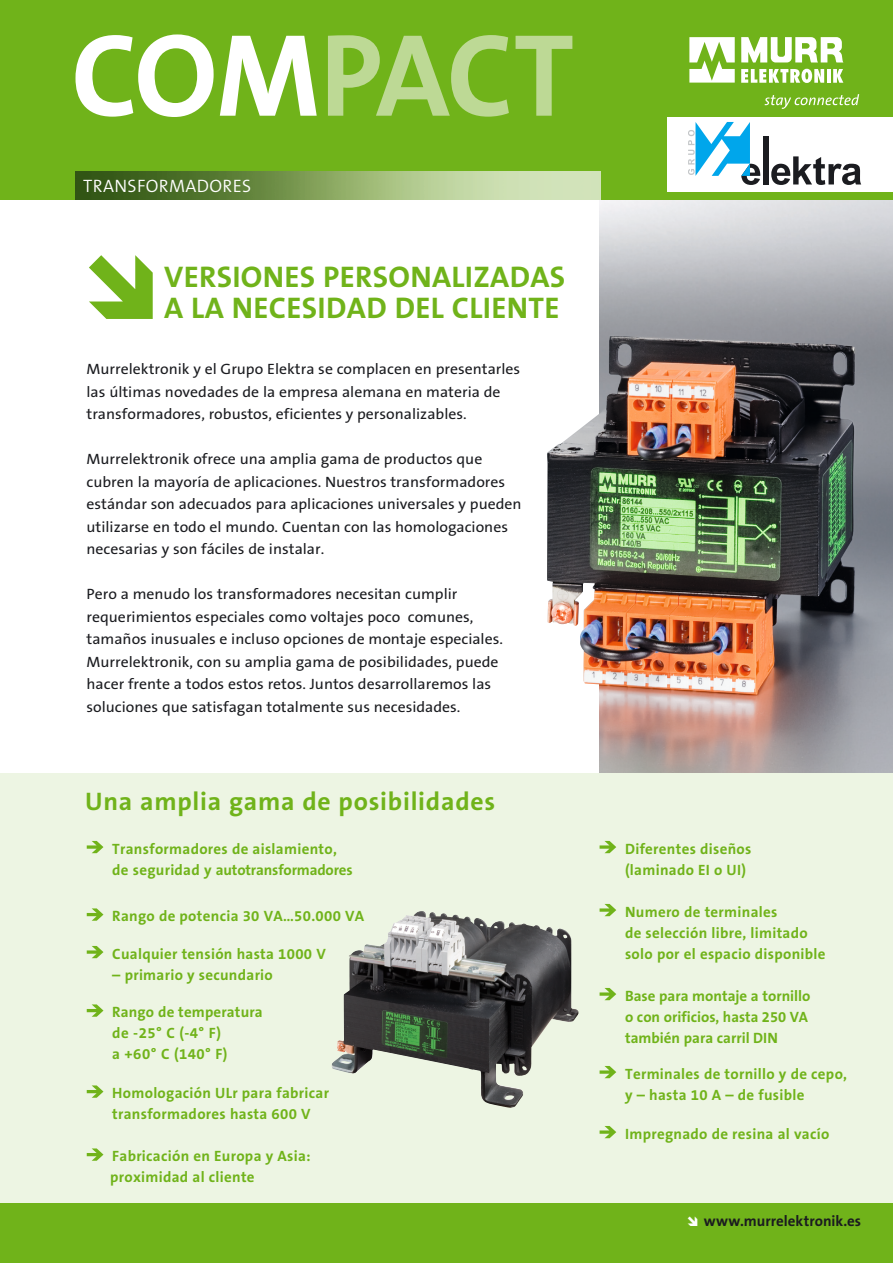
<style>
.page{position:relative;width:893px;height:1263px;background:#fff}
.page>*{position:absolute;margin:0;border:0;box-sizing:border-box;transform-origin:0 0}
.t1{font:700 30px/31.5px "The Sans B7";letter-spacing:.01em;color:#70b31a}
.t2{font:700 25.5px "The Sans B7";letter-spacing:.03em;color:#70b31a}
.t3{font:300 18px "The Sans B4";letter-spacing:.02em;color:#fff}
.t4{font:15px/22.5px "The Sans B5 Plain";color:#1b1c20;scale:1.05 1}
.t5{font:700 15px/21px "The Sans B7";letter-spacing:.02em;color:#70b31a}
.t6{font:700 15px/21px "The Sans B7";color:#70b31a}
.t7{font:700 15px "The Sans B7";color:#1b1c20}
</style>
<div class="page">
<img style="left:600px;top:199px;width:293px;height:575px">
<div style="left:0;top:774px;width:893px;height:489px;background:#edf5e3"></div>
<svg style="left:89px;top:255px;width:64px;height:64px"></svg>
<svg style="left:600px;top:841px;width:16px;height:12px"></svg>
<svg style="left:600px;top:904px;width:16px;height:12px"></svg>
<svg style="left:600px;top:988px;width:16px;height:12px"></svg>
<svg style="left:600px;top:1066px;width:16px;height:12px"></svg>
<svg style="left:600px;top:1126px;width:16px;height:12px"></svg>
<svg style="left:87px;top:841px;width:16px;height:12px"></svg>
<svg style="left:87px;top:908px;width:16px;height:13px"></svg>
<svg style="left:87px;top:946px;width:16px;height:12px"></svg>
<svg style="left:87px;top:1004px;width:16px;height:13px"></svg>
<svg style="left:87px;top:1085px;width:16px;height:13px"></svg>
<svg style="left:87px;top:1148px;width:16px;height:13px"></svg>
<img style="left:331px;top:915px;width:248px;height:193px">
<div style="left:0;top:0;width:893px;height:199px;background:#70b31a"></div>
<svg style="left:328px;top:35px;width:244px;height:82px"></svg>
<svg style="left:75px;top:34px;width:242px;height:83px"></svg>
<svg style="left:689px;top:37px;width:46px;height:46px"></svg>
<svg style="left:741px;top:69px;width:83px;height:14px"></svg>
<hr style="left:827px;top:69px;width:4px;height:14px;background:#fff">
<svg style="left:833px;top:69px;width:10px;height:14px"></svg>
<svg style="left:741px;top:37px;width:102px;height:26px"></svg>
<svg style="left:765px;top:94px;width:94px;height:15px"></svg>
<img style="left:75px;top:172px;width:525px;height:27px">
<img style="left:547px;top:336px;width:308px;height:358px">
<div style="left:0;top:1203px;width:893px;height:60px;background:#70b31a"></div>
<div style="left:668px;top:117px;width:225px;height:75px;background:#fff"></div>
<div style="left:763px;top:136px;width:6px;height:48px;background:#1b1c20"></div>
<svg style="left:771px;top:156px;width:90px;height:29px"></svg>
<svg style="left:688px;top:122px;width:72px;height:63px"></svg>
<p class="t3" style="left:83px;top:176px;width:170px">TRANSFORMADORES</p>
<h1 class="t1" style="left:164px;top:262px;width:403px">VERSIONES PERSONALIZADAS<br>A LA NECESIDAD DEL CLIENTE</h1>
<p class="t4" style="left:87px;top:358px;width:415px">Murrelektronik y el Grupo Elektra se complacen en presentarles las últimas novedades de la empresa alemana en materia de transformadores, robustos, eficientes y personalizables.</p>
<p class="t4" style="left:87px;top:448px;width:416px">Murrelektronik ofrece una amplia gama de productos que cubren la mayoría de aplicaciones. Nuestros transformadores estándar son adecuados para aplicaciones universales y pueden utilizarse en todo el mundo. Cuentan con las homologaciones necesarias y son fáciles de instalar.</p>
<p class="t4" style="left:87px;top:583px;width:398px">Pero a menudo los transformadores necesitan cumplir requerimientos especiales como voltajes poco comunes, tamaños inusuales e incluso opciones de montaje especiales.<br>Murrelektronik, con su amplia gama de posibilidades, puede hacer frente a todos estos retos. Juntos desarrollaremos las soluciones que satisfagan totalmente sus necesidades.</p>
<h2 class="t2" style="left:85px;top:787px;width:412px">Una amplia gama de posibilidades</h2>
<p class="t5" style="left:112px;top:838px;width:242px">Transformadores de aislamiento, de seguridad y autotransformadores</p>
<p class="t5" style="left:112px;top:906px;width:253px">Rango de potencia 30 VA…50.000 VA</p>
<p class="t5" style="left:112px;top:943px;width:215px">Cualquier tensión hasta 1000 V</p>
<p class="t5" style="left:112px;top:964px;width:162px">– primario y secundario</p>
<p class="t5" style="left:112px;top:1002px;width:152px">Rango de temperatura de -25° C (-4° F)<br>a +60° C (140° F)</p>
<p class="t5" style="left:112px;top:1083px;width:218px">Homologación ULr para fabricar transformadores hasta 600 V</p>
<p class="t5" style="left:110px;top:1146px;width:202px">Fabricación en Europa y Asia: proximidad al cliente</p>
<p class="t5" style="left:625px;top:838px;width:128px">Diferentes diseños (laminado EI o UI)</p>
<p class="t5" style="left:625px;top:901px;width:202px">Numero de terminales<br>de selección libre, limitado solo por el espacio disponible</p>
<p class="t6" style="left:625px;top:985px;width:187px">Base para montaje a tornillo o con orificios, hasta 250 VA también para carril DIN</p>
<p class="t5" style="left:625px;top:1063px;width:224px">Terminales de tornillo y de cepo, y – hasta 10 A – de fusible</p>
<p class="t5" style="left:625px;top:1123px;width:206px">Impregnado de resina al vacío</p>
<p class="t7" style="left:704px;top:1213px;width:159px">www.murrelektronik.es</p>
<p class="t7" style="left:690px;top:1218px;width:173px">www.murrelektronik.com</p>
</div>
